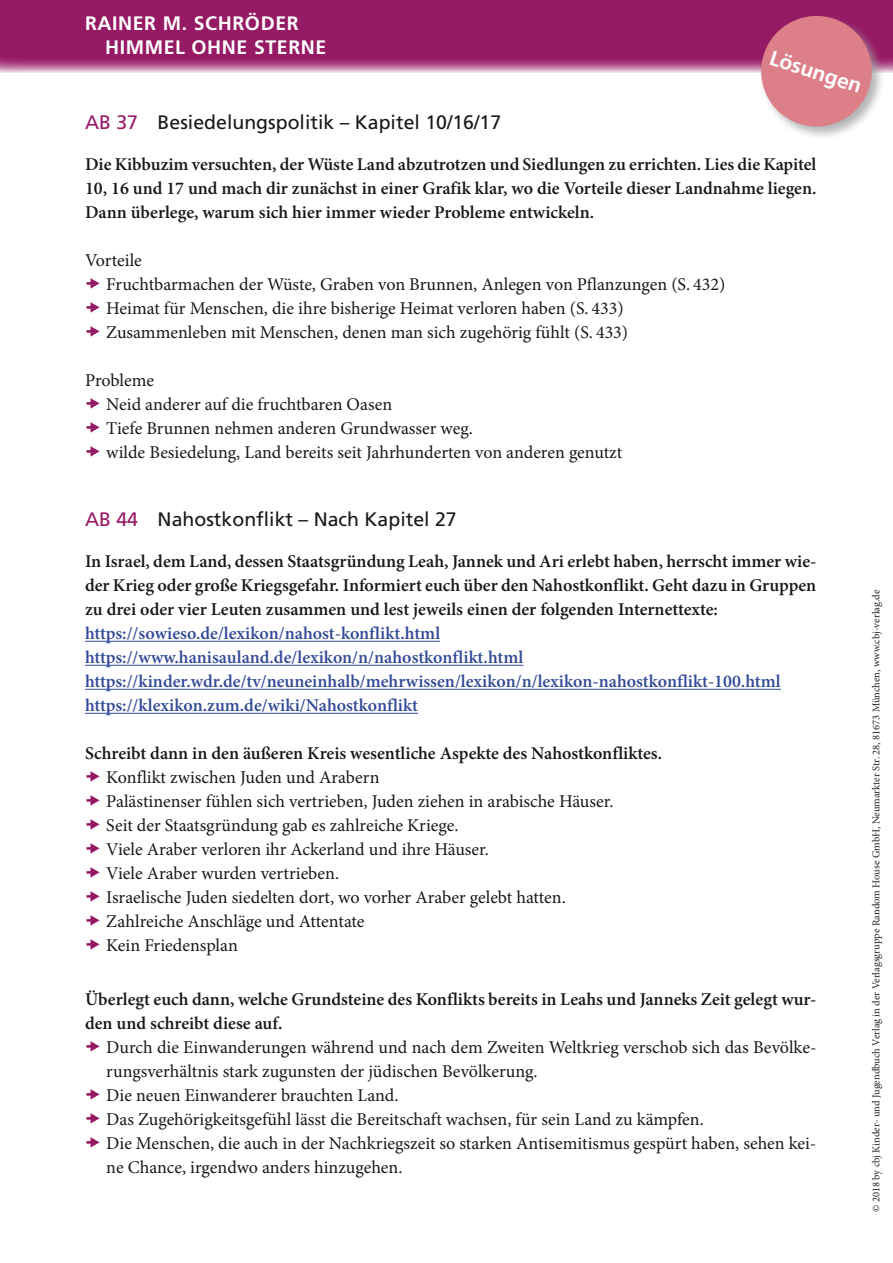
<style>
.page{position:relative;width:893px;height:1263px;background:#fff}
.page>*{position:absolute;margin:0;border:0;box-sizing:border-box;transform-origin:0 0}
.t1{font:700 21px "Frutiger LT Pro";color:#fff}
.t2{font:19.5px "Frutiger LT Pro";color:#1a171c}
.t3{font:700 19.5px/24px "Frutiger LT Pro";letter-spacing:.03em;color:#fff}
.t4{font:18px/24px "Minion Pro";color:#1a171c}
.t5{font:600 18px/24px "Minion Pro";color:#1a171c;text-align:justify}
.t6{font:600 18px/24px "Minion Pro";color:#324a97}
.t7{font:10.5px "Minion Pro";color:#232124}
.s1{color:#961964}
</style>
<div class="page">
<svg style="left:0;top:0;width:893px;height:72px;background:#9c276d"></svg>
<div style="left:759px;top:14px;width:127px;height:127px;background:#9d9ea0;opacity:.75"></div>
<svg style="left:754px;top:9px;width:124px;height:124px;background:#d18194"></svg>
<hr style="left:85px;top:641px;width:355px;height:1px;background:#324a97">
<hr style="left:85px;top:665px;width:438px;height:1px;background:#324a97">
<hr style="left:85px;top:689px;width:696px;height:1px;background:#324a97">
<hr style="left:85px;top:713px;width:333px;height:1px;background:#324a97">
<p class="t3" style="left:105px;top:12px;width:223px;text-indent:-20px">RAINER M. SCHRÖDER<br>HIMMEL OHNE STERNE</p>
<p class="t1" style="left:774px;top:45px;width:97px;rotate:18deg">Lösungen</p>
<p class="t2" style="left:85px;top:111px;width:418px"><span class="s1">AB 37</span> Besiedelungspolitik – Kapitel 10/16/17</p>
<p class="t5" style="left:85px;top:153px;width:733px">Die Kibbuzim versuchten, der Wüste Land abzutrotzen und Siedlungen zu errichten. Lies die Kapitel 10, 16 und 17 und mach dir zunächst in einer Grafik klar, wo die Vorteile dieser Landnahme liegen.<br>Dann überlege, warum sich hier immer wieder Probleme entwickeln.</p>
<p class="t4" style="left:106px;top:249px;width:621px;text-indent:-21px">Vorteile<br>Fruchtbarmachen der Wüste, Graben von Brunnen, Anlegen von Pflanzungen (S. 432)<br>Heimat für Menschen, die ihre bisherige Heimat verloren haben (S. 433)<br>Zusammenleben mit Menschen, denen man sich zugehörig fühlt (S. 433)</p>
<p class="t4" style="left:106px;top:369px;width:517px;text-indent:-21px">Probleme<br>Neid anderer auf die fruchtbaren Oasen<br>Tiefe Brunnen nehmen anderen Grundwasser weg.<br>wilde Besiedelung, Land bereits seit Jahrhunderten von anderen genutzt</p>
<p class="t2" style="left:85px;top:508px;width:373px"><span class="s1">AB 44</span> Nahostkonflikt – Nach Kapitel 27</p>
<p class="t5" style="left:85px;top:549px;width:733px">In Israel, dem Land, dessen Staatsgründung Leah, Jannek und Ari erlebt haben, herrscht immer wie&shy;der Krieg oder große Kriegsgefahr. Informiert euch über den Nahostkonflikt. Geht dazu in Gruppen zu drei oder vier Leuten zusammen und lest jeweils einen der folgenden Internettexte:</p>
<p class="t6" style="left:85px;top:621px;width:697px">https://sowieso.de/lexikon/nahost-konflikt.html https://www.hanisauland.de/lexikon/n/nahostkonflikt.html https://kinder.wdr.de/tv/neuneinhalb/mehrwissen/lexikon/n/lexikon-nahostkonflikt-100.html https://klexikon.zum.de/wiki/Nahostkonflikt</p>
<p class="t5" style="left:85px;top:741px;width:579px">Schreibt dann in den äußeren Kreis wesentliche Aspekte des Nahostkonfliktes.</p>
<p class="t4" style="left:106px;top:765px;width:509px">Konflikt zwischen Juden und Arabern<br>Palästinenser fühlen sich vertrieben, Juden ziehen in arabische Häuser.<br>Seit der Staatsgründung gab es zahlreiche Kriege.<br>Viele Araber verloren ihr Ackerland und ihre Häuser.<br>Viele Araber wurden vertrieben.<br>Israelische Juden siedelten dort, wo vorher Araber gelebt hatten.<br>Zahlreiche Anschläge und Attentate<br>Kein Friedensplan</p>
<p class="t5" style="left:85px;top:987px;width:733px">Überlegt euch dann, welche Grundsteine des Konflikts bereits in Leahs und Janneks Zeit gelegt wur&shy;den und schreibt diese auf.</p>
<p class="t4" style="left:106px;top:1035px;width:712px">Durch die Einwanderungen während und nach dem Zweiten Weltkrieg verschob sich das Bevölke&shy;rungsverhältnis stark zugunsten der jüdischen Bevölkerung.<br>Die neuen Einwanderer brauchten Land.<br>Das Zugehörigkeitsgefühl lässt die Bereitschaft wachsen, für sein Land zu kämpfen.<br>Die Menschen, die auch in der Nachkriegszeit so starken Antisemitismus gespürt haben, sehen kei&shy;ne Chance, irgendwo anders hinzugehen.</p>
<p class="t7" style="left:869px;top:1212px;width:624px;rotate:-90deg">© 2018 by cbj Kinder- und Jugendbuch Verlag in der Verlagsgruppe Random House GmbH, Neumarkter Str. 28, 81673 München, www.cbj-verlag.de</p>
</div>
